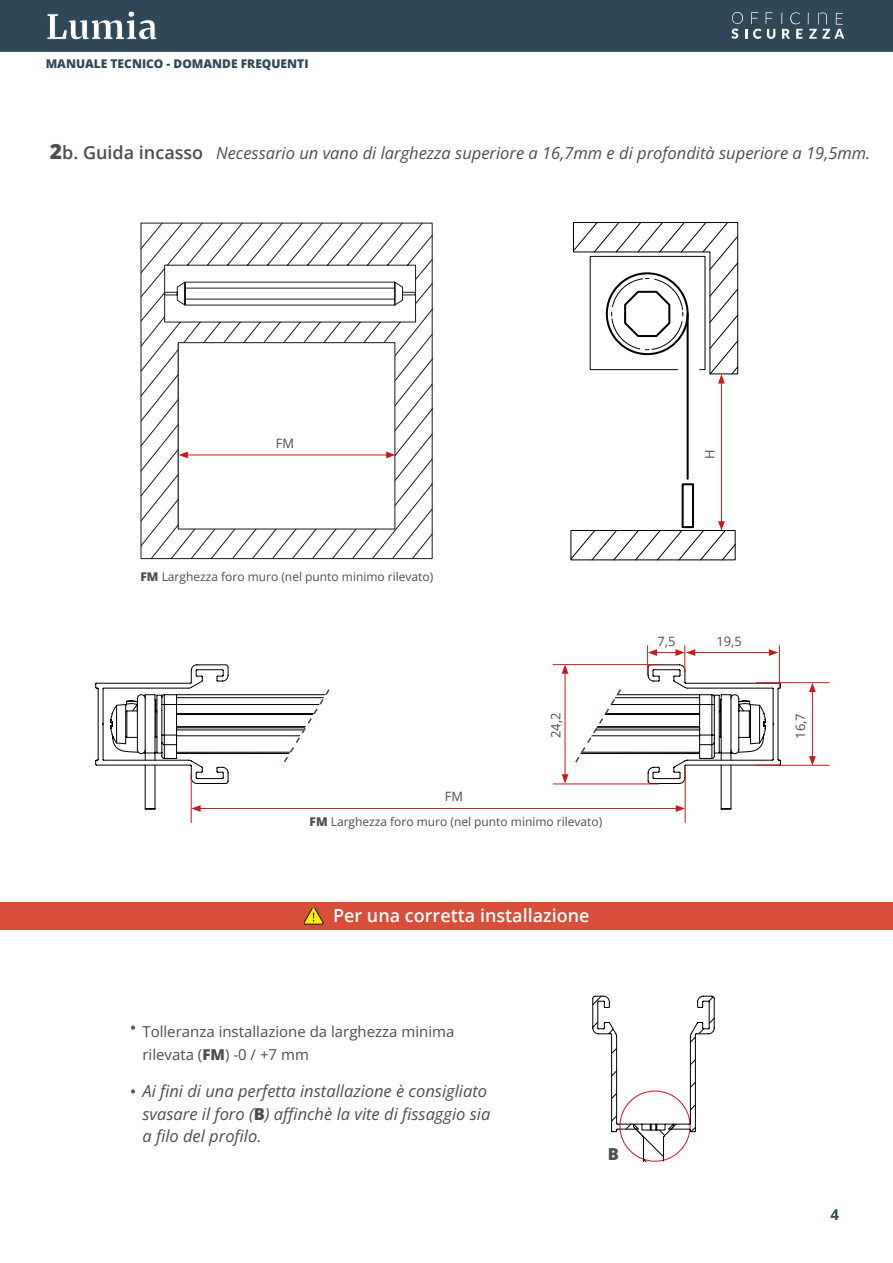
<style>
.page{position:relative;width:893px;height:1263px;background:#fff}
.page>*{position:absolute;margin:0;border:0;box-sizing:border-box;transform-origin:0 0}
.t1{font:600 18px "Open Sans";color:#fff}
.t2{font:italic 16.5px/22.5px "Open Sans";color:#4d4d4d}
.t3{font:800 16.5px "Open Sans";color:#4d4d4d}
.t4{font:15px/22.5px "Open Sans";color:#4d4d4d}
.t5{font:700 15px "Open Sans";color:#2f4858}
.t6{font:12.9px "Open Sans";color:#4d4d4d}
.t7{font:12px "Open Sans";color:#4d4d4d}
.t8{font:800 12px "Open Sans";color:#2f4858}
.s1{font-weight:800;font-style:normal;font-size:21px}
.s2{font-weight:600;font-style:normal;font-size:18px}
.s3{font-weight:800}
.s4{font-weight:800;font-style:normal}
</style>
<div class="page">
<div style="left:0;top:0;width:893px;height:52px;background:#2f4858"></div>
<svg style="left:731px;top:12px;width:44px;height:27px"></svg>
<svg style="left:781px;top:12px;width:21px;height:27px"></svg>
<svg style="left:808px;top:12px;width:36px;height:27px"></svg>
<svg style="left:47px;top:11px;width:110px;height:29px"></svg>
<div style="left:0;top:902px;width:893px;height:27px;background:#d74f38"></div>
<svg style="left:304px;top:908px;width:19px;height:16px"></svg>
<svg style="left:131px;top:1025px;width:4px;height:5px"></svg>
<svg style="left:131px;top:1089px;width:4px;height:4px"></svg>
<hr style="left:685px;top:767px;width:1px;height:56px;background:#cd1719">
<hr style="left:191px;top:774px;width:1px;height:49px;background:#cd1719">
<svg style="left:592px;top:995px;width:123px;height:168px"></svg>
<svg style="left:570px;top:222px;width:168px;height:338px"></svg>
<svg style="left:140px;top:223px;width:293px;height:336px"></svg>
<svg style="left:178px;top:343px;width:217px;height:186px"></svg>
<hr style="left:812px;top:690px;width:1px;height:68px;background:#cd1719">
<svg style="left:809px;top:683px;width:7px;height:9px"></svg>
<svg style="left:809px;top:756px;width:7px;height:9px"></svg>
<hr style="left:756px;top:682px;width:73px;height:1px;background:#cd1719">
<hr style="left:756px;top:765px;width:73px;height:1px;background:#cd1719">
<svg style="left:95px;top:645px;width:686px;height:167px"></svg>
<p class="t8" style="left:46px;top:54px;width:264px">MANUALE TECNICO - DOMANDE FREQUENTI</p>
<p class="t2" style="left:50px;top:142px;width:822px"><span class="s1">2</span><span class="s2">b. Guida incasso</span> Necessario un vano di larghezza superiore a 16,7mm e di profondità superiore a 19,5mm.</p>
<p class="t6" style="left:276px;top:434px;width:20px">FM</p>
<p class="t7" style="left:141px;top:568px;width:294px"><span class="s3">FM</span> Larghezza foro muro (nel punto minimo rilevato)</p>
<p class="t6" style="left:701px;top:459px;width:11px;rotate:-90deg">H</p>
<p class="t6" style="left:657px;top:632px;width:20px">7,5</p>
<p class="t6" style="left:716px;top:632px;width:27px">19,5</p>
<p class="t6" style="left:547px;top:738px;width:27px;rotate:-90deg">24,2</p>
<p class="t6" style="left:791px;top:739px;width:27px;rotate:-90deg">16,7</p>
<p class="t6" style="left:445px;top:788px;width:20px">FM</p>
<p class="t7" style="left:310px;top:813px;width:294px"><span class="s3">FM</span> Larghezza foro muro (nel punto minimo rilevato)</p>
<p class="t1" style="left:333px;top:903px;width:258px">Per una corretta installazione</p>
<p class="t4" style="left:142px;top:1020px;width:313px">Tolleranza installazione da larghezza minima rilevata (<span class="s3">FM</span>) -0 / +7 mm</p>
<p class="t2" style="left:142px;top:1080px;width:349px">Ai fini di una perfetta installazione è consigliato svasare il foro (<span class="s4">B</span>) affinchè la vite di fissaggio sia a filo del profilo.</p>
<p class="t3" style="left:608px;top:1141px;width:13px">B</p>
<p class="t5" style="left:830px;top:1204px;width:10px">4</p>
</div>
